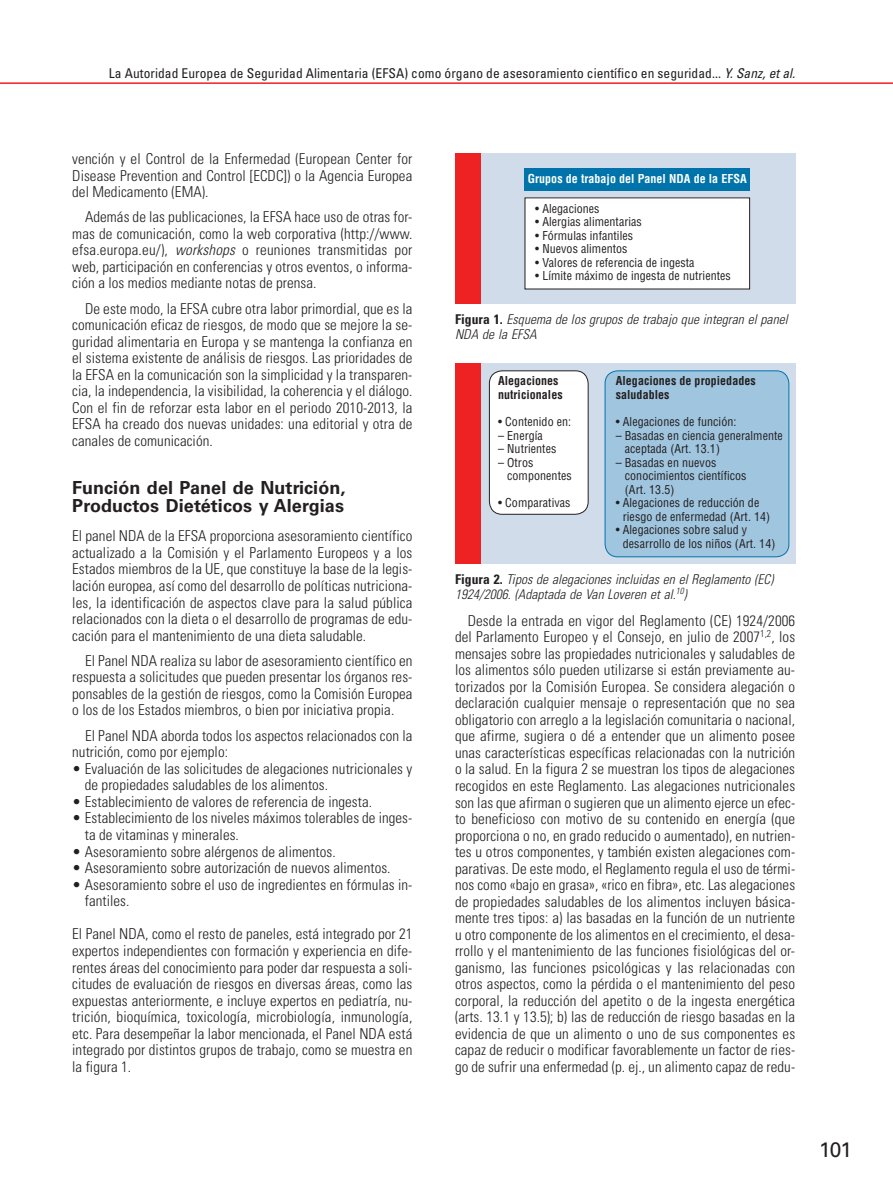
<style>
.page{position:relative;width:893px;height:1191px;background:#fff}
.page>*{position:absolute;margin:0;border:0;box-sizing:border-box;transform-origin:0 0}
.t1{font:21px "Univers LT Std";color:#231f20}
.t2{font:700 18px/18px "Univers LT Std";letter-spacing:.005em;color:#231f20}
.t3{font:300 condensed 15px/16.5px "Univers LT Std";letter-spacing:.005em;color:#231f20;text-align:justify}
.t4{font:italic 300 condensed 13.5px/15px "Univers LT Std";letter-spacing:.005em;color:#231f20}
.t5{font:condensed 13.5px "Univers LT Std";letter-spacing:.005em;color:#231f20}
.t6{font:condensed 12px/13.5px "Helvetica LT Std";letter-spacing:.005em;color:#231f20}
.t7{font:700 condensed 12px/13.5px "Helvetica LT Std";letter-spacing:.005em;color:#231f20}
.t8{font:700 condensed 12px "Helvetica LT Std";letter-spacing:.005em;color:#fff}
.s1{font-style:italic}
.s2{font-weight:700;font-style:normal}
</style>
<div class="page">
<hr style="left:0;top:82px;width:893px;height:2px;background:#ee2123">
<div style="left:455px;top:154px;width:340px;height:150px;background:#d1dcea"></div>
<div style="left:455px;top:153px;width:25px;height:151px;background:#ee2123"></div>
<div style="left:525px;top:168px;width:225px;height:22px;background:#0074aa"></div>
<div style="left:525px;top:198px;width:225px;height:91px;background:#fff"></div>
<div style="left:455px;top:363px;width:340px;height:200px;background:#d1dcea"></div>
<div style="left:455px;top:363px;width:25px;height:201px;background:#ee2123"></div>
<div style="left:489px;top:371px;width:99px;height:143px;background:#fff;border-radius:13px"></div>
<div style="left:489px;top:370px;width:99px;height:144px;border:1px solid #231f20;border-radius:13px"></div>
<div style="left:605px;top:371px;width:184px;height:186px;background:#a0c5df;border-radius:13px"></div>
<div style="left:605px;top:370px;width:184px;height:187px;border:1px solid #0074aa;border-radius:13px"></div>
<p class="t5" style="left:109px;top:67px;width:688px">La Autoridad Europea de Seguridad Alimentaria (EFSA) como órgano de asesoramiento científico en seguridad... <span class="s1">Y. Sanz, et al.</span></p>
<p class="t3" style="left:72px;top:151px;width:342px">vención y el Control de la Enfermedad (European Center for Disease Prevention and Control [ECDC]) o la Agencia Europea del Medicamento (EMA).</p>
<p class="t3" style="left:72px;top:209px;width:342px;text-indent:13px">Además de las publicaciones, la EFSA hace uso de otras for&shy;mas de comunicación, como la web corporativa (http://www. efsa.europa.eu/), <span class="s1">workshops</span> o reuniones transmitidas por web, participación en conferencias y otros eventos, o informa&shy;ción a los medios mediante notas de prensa.</p>
<p class="t3" style="left:72px;top:301px;width:342px;text-indent:13px">De este modo, la EFSA cubre otra labor primordial, que es la comunicación eficaz de riesgos, de modo que se mejore la se&shy;guridad alimentaria en Europa y se mantenga la confianza en el sistema existente de análisis de riesgos. Las prioridades de la EFSA en la comunicación son la simplicidad y la transparen&shy;cia, la independencia, la visibilidad, la coherencia y el diálogo.<br>Con el fin de reforzar esta labor en el periodo 2010-2013, la EFSA ha creado dos nuevas unidades: una editorial y otra de canales de comunicación.</p>
<p class="t2" style="left:72px;top:479px;width:275px">Función del Panel de Nutrición,<br>Productos Dietéticos y Alergias</p>
<p class="t3" style="left:72px;top:528px;width:342px">El panel NDA de la EFSA proporciona asesoramiento científico actualizado a la Comisión y el Parlamento Europeos y a los Estados miembros de la UE, que constituye la base de la legis&shy;lación europea, así como del desarrollo de políticas nutriciona&shy;les, la identificación de aspectos clave para la salud pública relacionados con la dieta o el desarrollo de programas de edu&shy;cación para el mantenimiento de una dieta saludable.</p>
<p class="t3" style="left:72px;top:653px;width:342px;text-indent:13px">El Panel NDA realiza su labor de asesoramiento científico en respuesta a solicitudes que pueden presentar los órganos res&shy;ponsables de la gestión de riesgos, como la Comisión Europea o los de los Estados miembros, o bien por iniciativa propia.</p>
<p class="t3" style="left:72px;top:728px;width:342px;text-indent:13px">El Panel NDA aborda todos los aspectos relacionados con la nutrición, como por ejemplo:</p>
<p class="t3" style="left:85px;top:761px;width:329px;text-indent:-13px">• Evaluación de las solicitudes de alegaciones nutricionales y de propiedades saludables de los alimentos.</p>
<p class="t3" style="left:72px;top:794px;width:301px">• Establecimiento de valores de referencia de ingesta.</p>
<p class="t3" style="left:85px;top:810px;width:329px;text-indent:-13px">• Establecimiento de los niveles máximos tolerables de inges&shy;ta de vitaminas y minerales.</p>
<p class="t3" style="left:72px;top:844px;width:265px">• Asesoramiento sobre alérgenos de alimentos.</p>
<p class="t3" style="left:72px;top:860px;width:320px">• Asesoramiento sobre autorización de nuevos alimentos.</p>
<p class="t3" style="left:85px;top:877px;width:329px;text-indent:-13px">• Asesoramiento sobre el uso de ingredientes en fórmulas in&shy;fantiles.</p>
<p class="t3" style="left:72px;top:926px;width:342px">El Panel NDA, como el resto de paneles, está integrado por 21 expertos independientes con formación y experiencia en dife&shy;rentes áreas del conocimiento para poder dar respuesta a soli&shy;citudes de evaluación de riesgos en diversas áreas, como las expuestas anteriormente, e incluye expertos en pediatría, nu&shy;trición, bioquímica, toxicología, microbiología, inmunología, etc. Para desempeñar la labor mencionada, el Panel NDA está integrado por distintos grupos de trabajo, como se muestra en la figura 1.</p>
<p class="t8" style="left:528px;top:174px;width:221px">Grupos de trabajo del Panel NDA de la EFSA</p>
<p class="t6" style="left:535px;top:203px;width:66px">• Alegaciones</p>
<p class="t6" style="left:535px;top:216px;width:108px">• Alergias alimentarias</p>
<p class="t6" style="left:535px;top:230px;width:99px">• Fórmulas infantiles</p>
<p class="t6" style="left:535px;top:243px;width:94px">• Nuevos alimentos</p>
<p class="t6" style="left:535px;top:257px;width:161px">• Valores de referencia de ingesta</p>
<p class="t6" style="left:535px;top:270px;width:197px">• Límite máximo de ingesta de nutrientes</p>
<p class="t4" style="left:455px;top:312px;width:334px"><span class="s2">Figura 1.</span> Esquema de los grupos de trabajo que integran el panel<br>NDA de la EFSA</p>
<p class="t7" style="left:498px;top:376px;width:66px">Alegaciones nutricionales</p>
<p class="t6" style="left:498px;top:416px;width:75px">• Contenido en:</p>
<p class="t6" style="left:498px;top:430px;width:46px">– Energía</p>
<p class="t6" style="left:498px;top:443px;width:60px">– Nutrientes</p>
<p class="t6" style="left:507px;top:457px;width:66px;text-indent:-9px">– Otros componentes</p>
<p class="t6" style="left:498px;top:497px;width:74px">• Comparativas</p>
<p class="t7" style="left:616px;top:376px;width:142px">Alegaciones de propiedades saludables</p>
<p class="t6" style="left:616px;top:416px;width:122px">• Alegaciones de función:</p>
<p class="t6" style="left:625px;top:430px;width:159px;text-indent:-9px">– Basadas en ciencia generalmente aceptada (Art. 13.1)</p>
<p class="t6" style="left:625px;top:457px;width:123px;text-indent:-9px">– Basadas en nuevos conocimientos científicos (Art. 13.5)</p>
<p class="t6" style="left:623px;top:497px;width:149px;text-indent:-7px">• Alegaciones de reducción de riesgo de enfermedad (Art. 14)</p>
<p class="t6" style="left:623px;top:524px;width:154px;text-indent:-7px">• Alegaciones sobre salud y desarrollo de los niños (Art. 14)</p>
<p class="t4" style="left:455px;top:572px;width:320px"><span class="s2">Figura 2.</span> Tipos de alegaciones incluidas en el Reglamento (EC)<br>1924/2006. (Adaptada de Van Loveren et al.<sup>10</sup>)</p>
<p class="t3" style="left:455px;top:613px;width:342px;text-indent:13px">Desde la entrada en vigor del Reglamento (CE) 1924/2006 del Parlamento Europeo y el Consejo, en julio de 2007<sup>1,2</sup>, los mensajes sobre las propiedades nutricionales y saludables de los alimentos sólo pueden utilizarse si están previamente au&shy;torizados por la Comisión Europea. Se considera alegación o declaración cualquier mensaje o representación que no sea obligatorio con arreglo a la legislación comunitaria o nacional, que afirme, sugiera o dé a entender que un alimento posee unas características específicas relacionadas con la nutrición o la salud. En la figura 2 se muestran los tipos de alegaciones recogidos en este Reglamento. Las alegaciones nutricionales son las que afirman o sugieren que un alimento ejerce un efec&shy;to beneficioso con motivo de su contenido en energía (que proporciona o no, en grado reducido o aumentado), en nutrien&shy;tes u otros componentes, y también existen alegaciones com&shy;parativas. De este modo, el Reglamento regula el uso de térmi&shy;nos como «bajo en grasa», «rico en fibra», etc. Las alegaciones de propiedades saludables de los alimentos incluyen básica&shy;mente tres tipos: a) las basadas en la función de un nutriente u otro componente de los alimentos en el crecimiento, el desa&shy;rrollo y el mantenimiento de las funciones fisiológicas del or&shy;ganismo, las funciones psicológicas y las relacionadas con otros aspectos, como la pérdida o el mantenimiento del peso corporal, la reducción del apetito o de la ingesta energética (arts. 13.1 y 13.5); b) las de reducción de riesgo basadas en la evidencia de que un alimento o uno de sus componentes es capaz de reducir o modificar favorablemente un factor de ries&shy;go de sufrir una enfermedad (p. ej., un alimento capaz de redu-</p>
<h1 class="t1" style="left:819px;top:1139px;width:34px">101</h1>
</div>
